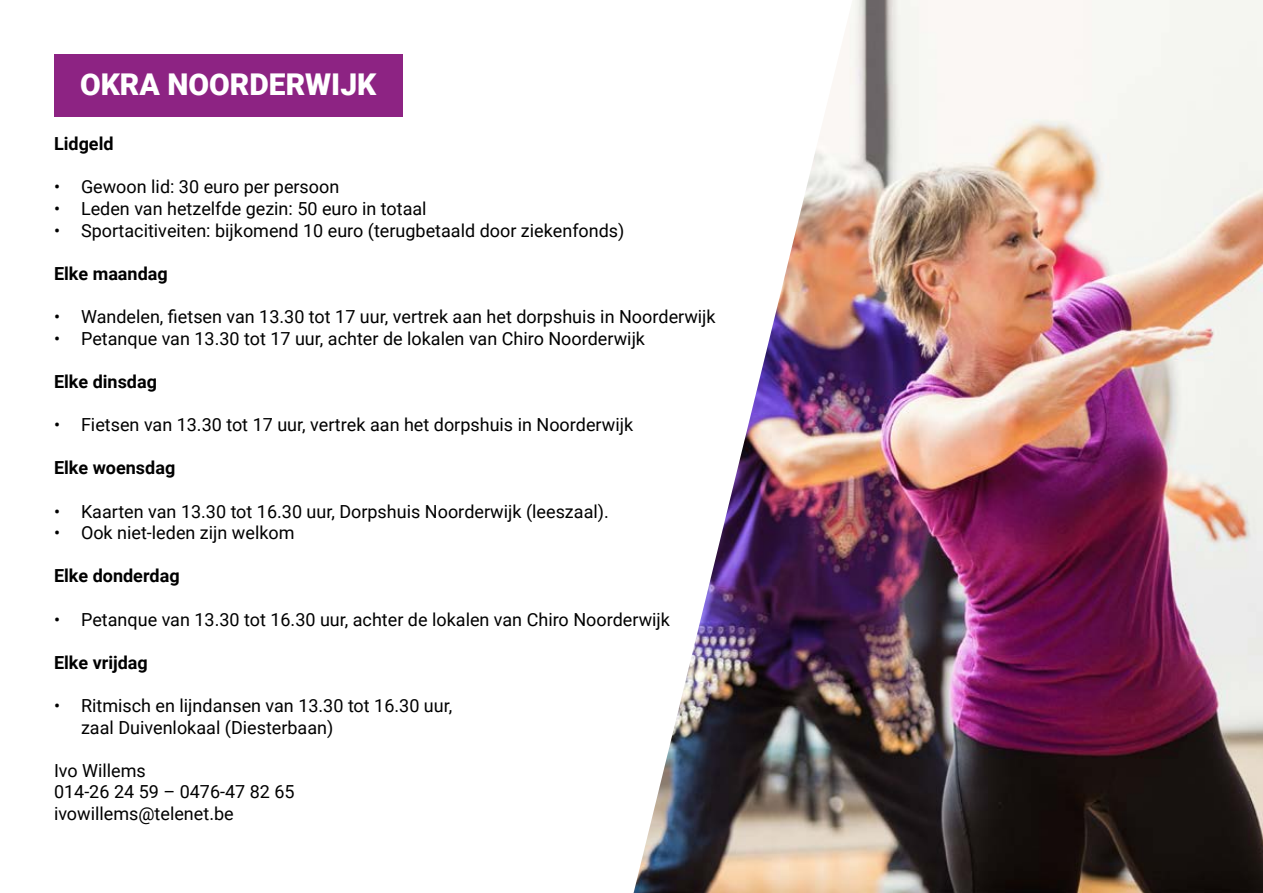
<style>
.page{position:relative;width:1263px;height:893px;background:#fff}
.page>*{position:absolute;margin:0;border:0;box-sizing:border-box;transform-origin:0 0}
.t1{font:900 30px "Roboto";color:#fff}
.t2{font:18px/21.6px "Roboto";color:#000}
.t3{font:700 18px "Roboto";color:#000}
</style>
<div class="page">
<img style="left:634px;top:0;width:629px;height:893px">
<div style="left:54px;top:54px;width:349px;height:62px;background:#8d2383"></div>
<h1 class="t1" style="left:80px;top:63px;width:298px">OKRA NOORDERWIJK</h1>
<p class="t3" style="left:54px;top:131px;width:61px">Lidgeld</p>
<p class="t2" style="left:54px;top:176px;width:287px">• Gewoon lid: 30 euro per persoon</p>
<p class="t2" style="left:54px;top:197px;width:374px">• Leden van hetzelfde gezin: 50 euro in totaal</p>
<p class="t2" style="left:54px;top:219px;width:572px">• Sportacitiveiten: bijkomend 10 euro (terugbetaald door ziekenfonds)</p>
<p class="t3" style="left:54px;top:261px;width:115px">Elke maandag</p>
<p class="t2" style="left:54px;top:305px;width:663px">• Wandelen, fietsen van 13.30 tot 17 uur, vertrek aan het dorpshuis in Noorderwijk</p>
<p class="t2" style="left:54px;top:327px;width:593px">• Petanque van 13.30 tot 17 uur, achter de lokalen van Chiro Noorderwijk</p>
<p class="t3" style="left:54px;top:369px;width:105px">Elke dinsdag</p>
<p class="t2" style="left:54px;top:413px;width:581px">• Fietsen van 13.30 tot 17 uur, vertrek aan het dorpshuis in Noorderwijk</p>
<p class="t3" style="left:54px;top:455px;width:123px">Elke woensdag</p>
<p class="t2" style="left:54px;top:500px;width:556px">• Kaarten van 13.30 tot 16.30 uur, Dorpshuis Noorderwijk (leeszaal).</p>
<p class="t2" style="left:54px;top:521px;width:242px">• Ook niet-leden zijn welkom</p>
<p class="t3" style="left:54px;top:563px;width:127px">Elke donderdag</p>
<p class="t2" style="left:54px;top:608px;width:617px">• Petanque van 13.30 tot 16.30 uur, achter de lokalen van Chiro Noorderwijk</p>
<p class="t3" style="left:54px;top:650px;width:95px">Elke vrijdag</p>
<p class="t2" style="left:81px;top:694px;width:373px;text-indent:-27px">• Ritmisch en lijndansen van 13.30 tot 16.30 uur, zaal Duivenlokaal (Diesterbaan)</p>
<p class="t2" style="left:54px;top:759px;width:242px">Ivo Willems<br>014-26 24 59 – 0476-47 82 65 ivowillems@telenet.be</p>
</div>
